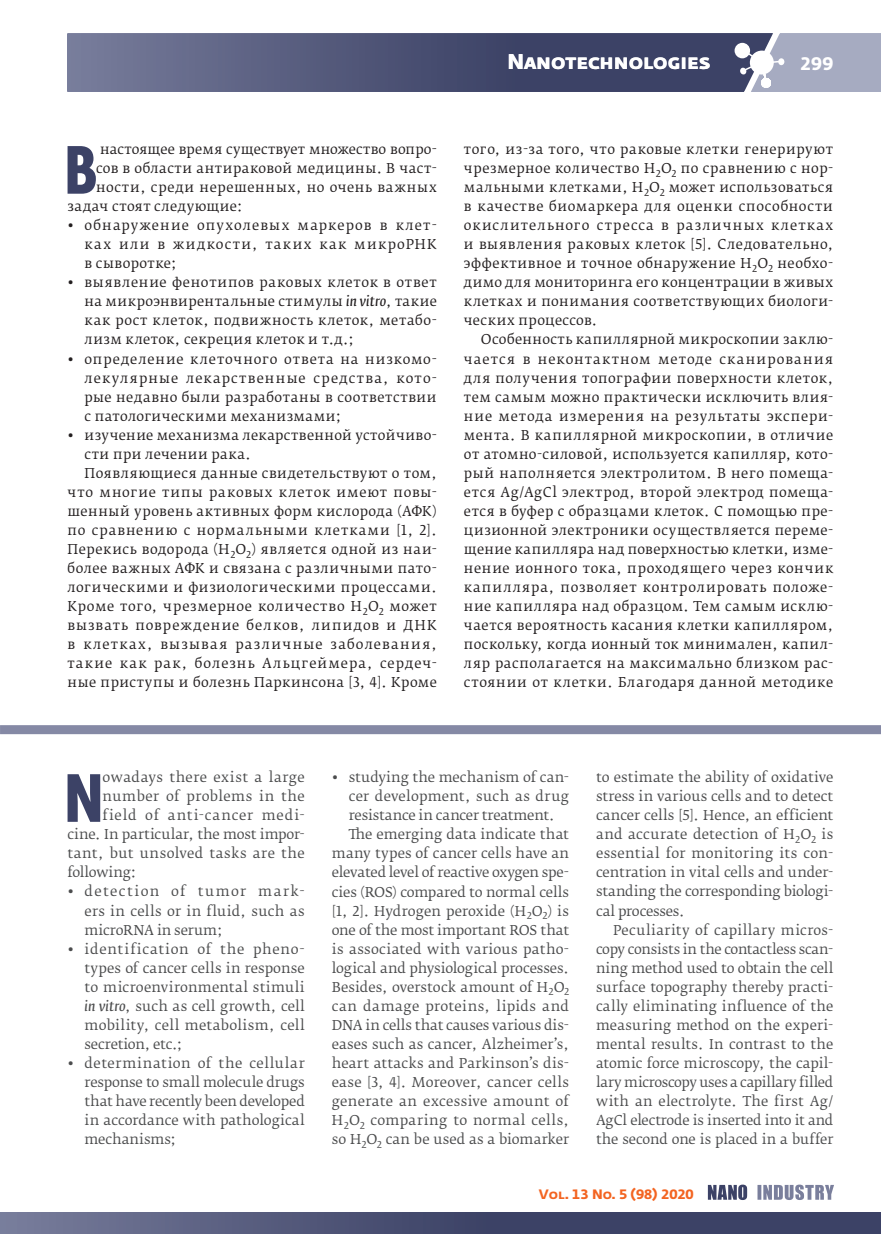
<style>
.page{position:relative;width:881px;height:1234px;background:#fff}
.page>*{position:absolute;margin:0;border:0;box-sizing:border-box;transform-origin:0 0}
.t1{font:700 67.35px "Fedra Sans Cond Pro";color:#3c4266}
.t2{font:700 21px "Fedra Sans Pro";color:#fff}
.t3{font:700 18px "Fedra Sans Alt Pro";color:#fff}
.t4{font:13.5px/19px "Fedra Serif B Pro";letter-spacing:.045em;color:#231f20;text-align:justify}
.t5{font:13.5px/19px "Fedra Serif B Pro";letter-spacing:.005em;color:#4b4c4d;text-align:justify}
.t6{font:13.5px "Fedra Serif B Pro";letter-spacing:.03em;color:#4b4c4d}
.t7{font:13.5px "Fedra Serif B Pro";letter-spacing:.065em;color:#231f20}
.t8{font:13.5px "Fedra Serif B Pro";letter-spacing:-.015em;color:#4b4c4d}
.t9{font:13.5px "Fedra Serif B Pro";letter-spacing:-.02em;color:#4b4c4d}
.t10{font:13.5px "Fedra Serif B Pro";letter-spacing:.025em;color:#231f20}
.t11{font:13.5px "Fedra Serif B Pro";letter-spacing:.01em;color:#231f20}
.t12{font:13.5px "Fedra Serif B Pro";letter-spacing:.08em;color:#231f20}
.t13{font:13.5px "Fedra Serif B Pro";letter-spacing:.09em;color:#231f20}
.t14{font:13.5px "Fedra Serif B Pro";letter-spacing:.075em;color:#231f20}
.t15{font:13.5px "Fedra Serif B Pro";letter-spacing:.025em;color:#4b4c4d}
.t16{font:13.5px "Fedra Serif B Pro";letter-spacing:.035em;color:#4b4c4d}
.t17{font:13.5px "Fedra Serif B Pro";letter-spacing:.06em;color:#4b4c4d}
.t18{font:700 13.5px "Fedra Sans Alt Pro";color:#f36421}
.s1{font-style:italic}
</style>
<div class="page">
<svg style="left:757px;top:1184px;width:76px;height:15px"></svg>
<svg style="left:707px;top:1184px;width:39px;height:15px"></svg>
<div style="left:0;top:725px;width:880px;height:9px;background:#8589a5"></div>
<div style="left:2px;top:1211px;width:878px;height:22px;background:linear-gradient(to right,#6b7090,#2d3459)"></div>
<hr style="left:0;top:1211px;width:2px;height:22px;background:#787e9c">
<svg style="left:68px;top:33px;width:812px;height:59px;background:#5f6484"></svg>
<h2 class="t2" style="left:507px;top:49px;width:204px">Nanotechnologies</h2>
<h3 class="t3" style="left:787px;top:52px;width:47px">29299</h3>
<h1 class="t1" style="left:64px;top:129px;width:30px">В</h1>
<p class="t11" style="left:100px;top:141px;width:338px">настоящее время существует множество вопро-</p>
<p class="t4" style="left:96px;top:159px;width:342px">сов в области антираковой медицины. В част-</p>
<p class="t4" style="left:96px;top:178px;width:342px">ности, среди нерешенных, но очень важных</p>
<p class="t4" style="left:68px;top:197px;width:176px">задач стоят следующие:</p>
<p class="t4" style="left:85px;top:216px;width:354px;text-indent:-17px">• обнаружение опухолевых маркеров в клет&shy;ках или в жидкости, таких как микроРНК в сыворотке;</p>
<p class="t4" style="left:85px;top:273px;width:353px;text-indent:-17px">• выявление фенотипов раковых клеток в ответ на микроэнвирентальные стимулы <span class="s1">in vitro</span>, такие как рост клеток, подвижность клеток, метабо&shy;лизм клеток, секреция клеток и т.д.;</p>
<p class="t4" style="left:85px;top:349px;width:353px;text-indent:-17px">• определение клеточного ответа на низкомо&shy;лекулярные лекарственные средства, кото&shy;рые недавно были разработаны в соответствии с патологическими механизмами;</p>
<p class="t10" style="left:68px;top:426px;width:371px">• изучение механизма лекарственной устойчиво-</p>
<p class="t4" style="left:85px;top:444px;width:168px">сти при лечении рака.</p>
<p class="t4" style="left:85px;top:463px;width:353px">Появляющиеся данные свидетельствуют о том,</p>
<p class="t7" style="left:68px;top:483px;width:370px">что многие типы раковых клеток имеют повы-</p>
<p class="t4" style="left:68px;top:501px;width:370px">шенный уровень активных форм кислорода (АФК)</p>
<p class="t7" style="left:68px;top:521px;width:370px">по сравнению с нормальными клетками [1, 2].</p>
<p class="t4" style="left:68px;top:539px;width:370px">Перекись водорода (H<sub>2</sub>O<sub>2</sub>) является одной из наи-</p>
<p class="t4" style="left:67px;top:558px;width:370px">более важных АФК и связана с различными пато-</p>
<p class="t4" style="left:67px;top:577px;width:370px">логическими и физиологическими процессами.</p>
<p class="t4" style="left:67px;top:596px;width:370px">Кроме того, чрезмерное количество H<sub>2</sub>O<sub>2</sub> может</p>
<p class="t14" style="left:68px;top:616px;width:370px">вызвать повреждение белков, липидов и ДНК</p>
<p class="t13" style="left:68px;top:635px;width:370px">в клетках, вызывая различные заболевания,</p>
<p class="t12" style="left:68px;top:654px;width:370px">такие как рак, болезнь Альцгеймера, сердеч-</p>
<p class="t4" style="left:68px;top:672px;width:370px">ные приступы и болезнь Паркинсона [3, 4]. Кроме</p>
<p class="t4" style="left:463px;top:140px;width:371px">того, из-за того, что раковые клетки генерируют чрезмерное количество H<sub>2</sub>O<sub>2</sub> по сравнению с нор&shy;мальными клетками, H<sub>2</sub>O<sub>2</sub> может использоваться в качестве биомаркера для оценки способности окислительного стресса в различных клетках и выявления раковых клеток [5]. Следовательно, эффективное и точное обнаружение H<sub>2</sub>O<sub>2</sub> необхо&shy;димо для мониторинга его концентрации в живых клетках и понимания соответствующих биологи&shy;ческих процессов.</p>
<p class="t4" style="left:464px;top:330px;width:371px;text-indent:17px">Особенность капиллярной микроскопии заклю&shy;чается в неконтактном методе сканирования для получения топографии поверхности клеток, тем самым можно практически исключить влия&shy;ние метода измерения на результаты экспери&shy;мента. В капиллярной микроскопии, в отличие от атомно-силовой, используется капилляр, кото&shy;рый наполняется электролитом. В него помеща&shy;ется Ag/AgCl электрод, второй электрод помеща&shy;ется в буфер с образцами клеток. С помощью пре&shy;цизионной электроники осуществляется переме&shy;щение капилляра над поверхностью клетки, изме&shy;нение ионного тока, проходящего через кончик капилляра, позволяет контролировать положе&shy;ние капилляра над образцом. Тем самым исклю&shy;чается вероятность касания клетки капилляром, поскольку, когда ионный ток минимален, капил&shy;ляр располагается на максимально близком рас&shy;стоянии от клетки. Благодаря данной методике</p>
<h1 class="t1" style="left:64px;top:756px;width:42px">N</h1>
<p class="t6" style="left:103px;top:769px;width:203px">owadays there exist a large</p>
<p class="t6" style="left:103px;top:788px;width:203px">number of problems in the</p>
<p class="t17" style="left:103px;top:807px;width:203px">field of anti-cancer medi-</p>
<p class="t5" style="left:67px;top:824px;width:239px">cine. In particular, the most impor-</p>
<p class="t16" style="left:67px;top:845px;width:238px">tant, but unsolved tasks are the</p>
<p class="t9" style="left:67px;top:864px;width:70px">following:</p>
<p class="t5" style="left:84px;top:882px;width:222px;text-indent:-17px">• detection of tumor mark&shy;ers in cells or in fluid, such as microRNA in serum;</p>
<p class="t5" style="left:84px;top:939px;width:221px;text-indent:-17px">• identification of the pheno&shy;types of cancer cells in response to microenvironmental stimuli <span class="s1">in vitro</span>, such as cell growth, cell mobility, cell metabolism, cell secretion, etc.;</p>
<p class="t5" style="left:84px;top:1053px;width:222px;text-indent:-17px">• determination of the cellular response to small molecule drugs that have recently been developed in accordance with pathological mechanisms;</p>
<p class="t5" style="left:331px;top:767px;width:239px">• studying the mechanism of can-</p>
<p class="t5" style="left:349px;top:786px;width:222px">cer development, such as drug</p>
<p class="t8" style="left:349px;top:807px;width:207px">resistance in cancer treatment.</p>
<p class="t5" style="left:349px;top:825px;width:221px">The emerging data indicate that</p>
<p class="t5" style="left:331px;top:844px;width:239px">many types of cancer cells have an</p>
<p class="t9" style="left:331px;top:864px;width:239px">elevated level of reactive oxygen spe-</p>
<p class="t5" style="left:331px;top:882px;width:239px">cies (ROS) compared to normal cells</p>
<p class="t5" style="left:331px;top:901px;width:239px">[1, 2]. Hydrogen peroxide (H<sub>2</sub>O<sub>2</sub>) is</p>
<p class="t8" style="left:332px;top:921px;width:238px">one of the most important ROS that</p>
<p class="t15" style="left:332px;top:940px;width:239px">is associated with various patho-</p>
<p class="t5" style="left:332px;top:958px;width:239px">logical and physiological processes.</p>
<p class="t5" style="left:332px;top:977px;width:238px">Besides, overstock amount of H<sub>2</sub>O<sub>2</sub></p>
<p class="t6" style="left:331px;top:997px;width:238px">can damage proteins, lipids and</p>
<p class="t5" style="left:331px;top:1015px;width:239px">DNA in cells that causes various dis-</p>
<p class="t5" style="left:331px;top:1034px;width:238px">eases such as cancer, Alzheimer’s,</p>
<p class="t5" style="left:331px;top:1053px;width:239px">heart attacks and Parkinson’s dis-</p>
<p class="t5" style="left:331px;top:1072px;width:239px">ease [3, 4]. Moreover, cancer cells</p>
<p class="t5" style="left:331px;top:1091px;width:238px">generate an excessive amount of</p>
<p class="t6" style="left:331px;top:1111px;width:238px">H<sub>2</sub>O<sub>2</sub> comparing to normal cells,</p>
<p class="t5" style="left:331px;top:1129px;width:239px">so H<sub>2</sub>O<sub>2</sub> can be used as a biomarker</p>
<p class="t5" style="left:595px;top:767px;width:239px">to estimate the ability of oxidative stress in various cells and to detect cancer cells [5]. Hence, an efficient and accurate detection of H<sub>2</sub>O<sub>2</sub> is essential for monitoring its con&shy;centration in vital cells and under&shy;standing the corresponding biologi&shy;cal processes.</p>
<p class="t5" style="left:595px;top:920px;width:239px;text-indent:17px">Peculiarity of capillary micros&shy;copy consists in the contactless scan&shy;ning method used to obtain the cell surface topography thereby practi&shy;cally eliminating influence of the measuring method on the experi&shy;mental results. In contrast to the atomic force microscopy, the capil&shy;lary microscopy uses a capillary filled with an electrolyte. The first Ag/ AgCl electrode is inserted into it and the second one is placed in a buffer</p>
<p class="t18" style="left:538px;top:1185px;width:156px">Vol. 13 No. 5 (98) 2020</p>
</div>
